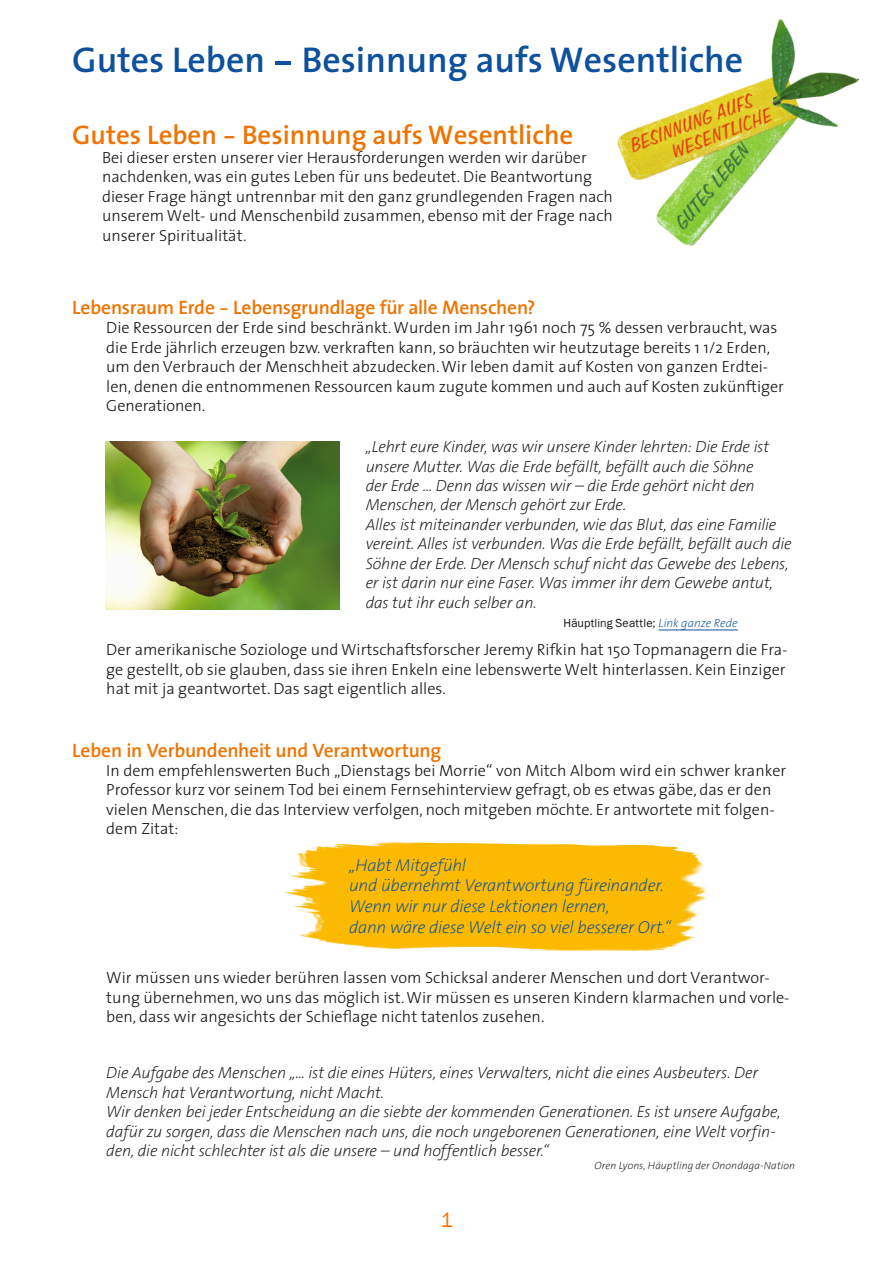
<style>
.page{position:relative;width:893px;height:1263px;background:#fff}
.page>*{position:absolute;margin:0;border:0;box-sizing:border-box;transform-origin:0 0}
.t1{font:600 36px "The Sans";color:#0d509d}
.t2{font:600 27px "The Sans";color:#f07300}
.t3{font:21px "Franklin Gothic";color:#f07300}
.t4{font:600 19.5px "The Sans";letter-spacing:-.01em;color:#f07300}
.t5{font:italic 200 17.25px "The Sans B2";letter-spacing:-.02em;color:#0d509d}
.t6{font:300 16.2px/19.5px "The Sans";color:#131413}
.t7{font:italic 200 16.2px/19.5px "The Sans B2";letter-spacing:-.015em;color:#131413}
.t8{font:12px "Franklin Gothic";letter-spacing:.01em;color:#131413}
.t9{font:italic 200 10.5px "The Sans B2";letter-spacing:.01em;color:#131413}
.s1{font-family:"The Sans B2";font-weight:200;font-style:italic;color:#0d509d}
</style>
<div class="page">
<hr style="left:659px;top:630px;width:79px;height:1px;background:#0d509d">
<img style="left:105px;top:441px;width:234px;height:168px">
<img style="left:617px;top:18px;width:242px;height:228px">
<img style="left:284px;top:841px;width:424px;height:110px">
<p class="t1" style="left:72px;top:30px;width:672px">Gutes Leben - Besinnung aufs Wesentliche</p>
<p class="t2" style="left:72px;top:112px;width:502px">Gutes Leben - Besinnung aufs Wesentliche</p>
<p class="t6" style="left:102px;top:147px;width:512px">Bei dieser ersten unserer vier Herausforderungen werden wir darüber nachdenken, was ein gutes Leben für uns bedeutet. Die Beantwortung dieser Frage hängt untrennbar mit den ganz grundlegenden Fragen nach unserem Welt- und Menschenbild zusammen, ebenso mit der Frage nach unserer Spiritualität.</p>
<p class="t4" style="left:72px;top:291px;width:465px">Lebensraum Erde - Lebensgrundlage für alle Menschen?</p>
<p class="t6" style="left:106px;top:317px;width:679px">Die Ressourcen der Erde sind beschränkt. Wurden im Jahr 1961 noch 75 % dessen verbraucht, was die Erde jährlich erzeugen bzw. verkraften kann, so bräuchten wir heutzutage bereits 1 1/2 Erden, um den Verbrauch der Menschheit abzudecken. Wir leben damit auf Kosten von ganzen Erdtei&shy;len, denen die entnommenen Ressourcen kaum zugute kommen und auch auf Kosten zukünftiger Generationen.</p>
<p class="t7" style="left:366px;top:438px;width:405px">„Lehrt eure Kinder, was wir unsere Kinder lehrten: Die Erde ist unsere Mutter. Was die Erde befällt, befällt auch die Söhne der Erde ... Denn das wissen wir – die Erde gehört nicht den Menschen, der Mensch gehört zur Erde.</p>
<p class="t7" style="left:366px;top:515px;width:428px">Alles ist miteinander verbunden, wie das Blut, das eine Familie vereint. Alles ist verbunden. Was die Erde befällt, befällt auch die Söhne der Erde. Der Mensch schuf nicht das Gewebe des Lebens, er ist darin nur eine Faser. Was immer ihr dem Gewebe antut, das tut ihr euch selber an.</p>
<p class="t8" style="left:563px;top:616px;width:176px">Häuptling Seattle; <span class="s1">Link ganze Rede</span></p>
<p class="t6" style="left:106px;top:640px;width:683px">Der amerikanische Soziologe und Wirtschaftsforscher Jeremy Rifkin hat 150 Topmanagern die Fra&shy;ge gestellt, ob sie glauben, dass sie ihren Enkeln eine lebenswerte Welt hinterlassen. Kein Einziger hat mit ja geantwortet. Das sagt eigentlich alles.</p>
<p class="t4" style="left:72px;top:734px;width:370px">Leben in Verbundenheit und Verantwortung</p>
<p class="t6" style="left:106px;top:760px;width:681px">In dem empfehlenswerten Buch „Dienstags bei Morrie“ von Mitch Albom wird ein schwer kranker Professor kurz vor seinem Tod bei einem Fernsehinterview gefragt, ob es etwas gäbe, das er den vielen Menschen, die das Interview verfolgen, noch mitgeben möchte. Er antwortete mit folgen&shy;dem Zitat:</p>
<p class="t5" style="left:349px;top:856px;width:119px">„Habt Mitgefühl</p>
<p class="t5" style="left:349px;top:877px;width:316px">und übernehmt Verantwortung füreinander.</p>
<p class="t5" style="left:349px;top:897px;width:262px">Wenn wir nur diese Lektionen lernen,</p>
<p class="t5" style="left:349px;top:918px;width:323px">dann wäre diese Welt ein so viel besserer Ort.“</p>
<p class="t6" style="left:106px;top:967px;width:685px">Wir müssen uns wieder berühren lassen vom Schicksal anderer Menschen und dort Verantwor&shy;tung übernehmen, wo uns das möglich ist. Wir müssen es unseren Kindern klarmachen und vorle&shy;ben, dass wir angesichts der Schieflage nicht tatenlos zusehen.</p>
<p class="t7" style="left:106px;top:1064px;width:653px">Die Aufgabe des Menschen „... ist die eines Hüters, eines Verwalters, nicht die eines Ausbeuters. Der<br>Mensch hat Verantwortung, nicht Macht.</p>
<p class="t7" style="left:106px;top:1102px;width:676px">Wir denken bei jeder Entscheidung an die siebte der kommenden Generationen. Es ist unsere Aufgabe, dafür zu sorgen, dass die Menschen nach uns, die noch ungeborenen Generationen, eine Welt vorfin&shy;den, die nicht schlechter ist als die unsere – und hoffentlich besser.“</p>
<p class="t9" style="left:594px;top:1160px;width:202px">Oren Lyons, Häuptling der Onondaga-Nation</p>
<p class="t3" style="left:440px;top:1206px;width:14px">1</p>
</div>
